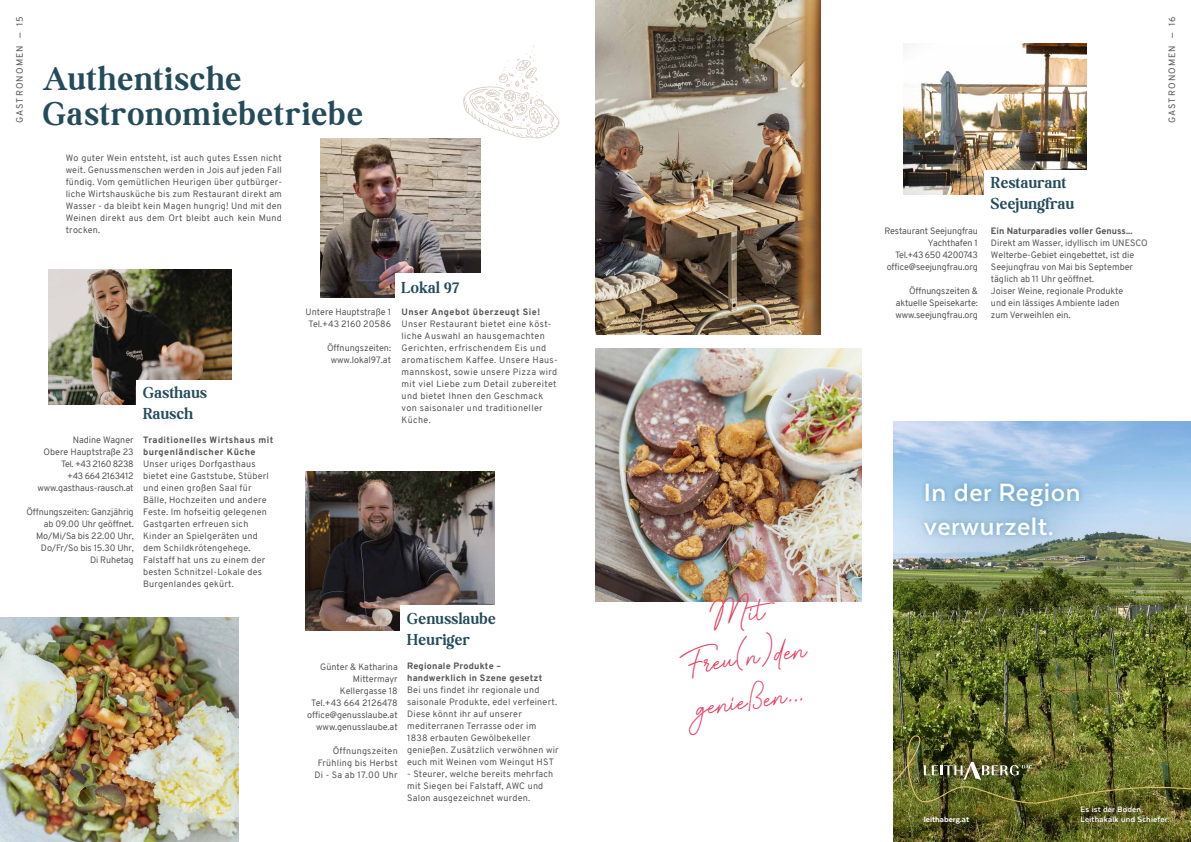
<style>
.page{position:relative;width:1191px;height:842px;background:#fff}
.page>*{position:absolute;margin:0;border:0;box-sizing:border-box;transform-origin:0 0}
.t1{font:500 35.2px/35.2px "Boston Angel";letter-spacing:.04em;color:#244b5a}
.t2{font:700 35.2px/43.5px "Kalista Script";color:#e83c5e;text-align:center}
.t3{font:700 28.8px/33.5px "Texta";letter-spacing:.02em;color:#fff}
.t4{font:500 17px/21px "Boston Angel";letter-spacing:.025em;color:#244b5a}
.t5{font:9px/12px "Overpass";letter-spacing:.025em;color:#575756}
.t6{font:9px/12px "Overpass";color:#575756;text-align:center}
.t7{font:9px/12px "Overpass";letter-spacing:-.01em;color:#575756;text-align:right}
.t8{font:800 9px/12px "Overpass";letter-spacing:.05em;color:#575756}
.t9{font:800 9px/12px "Overpass";letter-spacing:.025em;color:#575756}
.t10{font:700 9px/10.2px "Texta";letter-spacing:.02em;color:#fff}
.t11{font:800 9px "Overpass";color:#575756}
.t12{font:9px "Overpass";letter-spacing:.12em;color:#575756}
.t13{font:800 9px "Texta";color:#fff}
</style>
<div class="page">
<img style="left:321px;top:139px;width:159px;height:158px">
<div style="left:395px;top:273px;width:157px;height:45px;background:#fff"></div>
<img style="left:48px;top:269px;width:183px;height:135px">
<div style="left:136px;top:380px;width:158px;height:45px;background:#fff"></div>
<img style="left:595px;top:349px;width:267px;height:252px">
<img style="left:595px;top:0;width:226px;height:334px">
<svg style="left:463px;top:46px;width:96px;height:92px"></svg>
<img style="left:903px;top:44px;width:183px;height:151px">
<div style="left:984px;top:170px;width:157px;height:45px;background:#fff"></div>
<img style="left:305px;top:471px;width:189px;height:159px">
<div style="left:400px;top:605px;width:158px;height:45px;background:#fff"></div>
<img style="left:0;top:617px;width:238px;height:225px">
<img style="left:893px;top:422px;width:298px;height:420px">
<img style="left:893px;top:735px;width:298px;height:72px">
<svg style="left:910px;top:803px;width:72px;height:34px;background:#50511d"></svg>
<img style="left:1067px;top:792px;width:113px;height:44px">
<img style="left:893px;top:445px;width:224px;height:131px">
<div style="left:918px;top:478px;width:166px;height:62px;background:#005583;opacity:.38"></div>
<p class="t12" style="left:13px;top:123px;width:109px;rotate:-90deg">GASTRONOMEN — 15</p>
<p class="t12" style="left:1165px;top:123px;width:108px;rotate:-90deg">GASTRONOMEN — 16</p>
<h1 class="t1" style="left:43px;top:61px;width:321px">Authentische<br>Gastronomiebetriebe</h1>
<p class="t5" style="left:66px;top:151px;width:218px;text-align:justify">Wo guter Wein entsteht, ist auch gutes Essen nicht weit. Genussmenschen werden in Jois auf jeden Fall fündig. Vom gemütlichen Heurigen über gutbürger&shy;liche Wirtshausküche bis zum Restaurant direkt am Wasser - da bleibt kein Magen hungrig! Und mit den Weinen direkt aus dem Ort bleibt auch kein Mund trocken.</p>
<p class="t7" style="left:38px;top:434px;width:98px">Nadine Wagner<br>Obere Hauptstraße 23<br>Tel. +43 2160 8238<br>+43 664 2163412 www.gasthaus-rausch.at</p>
<p class="t7" style="left:26px;top:506px;width:109px">Öffnungszeiten: Ganzjährig ab 09.00 Uhr geöffnet.<br>Mo/Mi/Sa bis 22.00 Uhr,<br>Do/Fr/So bis 15.30 Uhr,<br>Di Ruhetag</p>
<h3 class="t4" style="left:143px;top:382px;width:65px">Gasthaus<br>Rausch</h3>
<p class="t8" style="left:143px;top:434px;width:132px">Traditionelles Wirtshaus mit burgenländischer Küche</p>
<p class="t5" style="left:143px;top:458px;width:127px">Unser uriges Dorfgasthaus bietet eine Gaststube, Stüberl und einen großen Saal für<br>Bälle, Hochzeiten und andere<br>Feste. Im hofseitig gelegenen<br>Gastgarten erfreuen sich<br>Kinder an Spielgeräten und dem Schildkrötengehege.<br>Falstaff hat uns zu einem der besten Schnitzel-Lokale des<br>Burgenlandes gekürt.</p>
<p class="t6" style="left:306px;top:306px;width:87px">Untere Hauptstraße 1<br>Tel.+43 2160 20586</p>
<p class="t6" style="left:327px;top:342px;width:66px">Öffnungszeiten: www.lokal97.at</p>
<h3 class="t4" style="left:401px;top:277px;width:59px">Lokal 97</h3>
<p class="t8" style="left:401px;top:306px;width:140px">Unser Angebot überzeugt Sie!</p>
<p class="t5" style="left:401px;top:318px;width:158px">Unser Restaurant bietet eine köst&shy;liche Auswahl an hausgemachten<br>Gerichten, erfrischendem Eis und aromatischem Kaffee. Unsere Haus&shy;mannskost, sowie unsere Pizza wird mit viel Liebe zum Detail zubereitet und bietet Ihnen den Geschmack von saisonaler und traditioneller<br>Küche.</p>
<h3 class="t4" style="left:407px;top:607px;width:90px">Genusslaube<br>Heuriger</h3>
<p class="t6" style="left:307px;top:661px;width:92px;text-align:right">Günter &amp; Katharina<br>Mittermayr<br>Kellergasse 18<br>Tel.+43 664 2126478 office@genusslaube.at www.genusslaube.at</p>
<p class="t5" style="left:314px;top:745px;width:85px;text-align:right">Öffnungszeiten<br>Frühling bis Herbst<br>Di - Sa ab 17.00 Uhr</p>
<p class="t9" style="left:407px;top:660px;width:137px">Regionale Produkte – handwerklich in Szene gesetzt</p>
<p class="t5" style="left:407px;top:684px;width:153px">Bei uns findet ihr regionale und saisonale Produkte, edel verfeinert.<br>Diese könnt ihr auf unserer mediterranen Terrasse oder im<br>1838 erbauten Gewölbekeller genießen. Zusätzlich verwöhnen wir euch mit Weinen vom Weingut HST</p>
<p class="t5" style="left:407px;top:768px;width:148px">- Steurer, welche bereits mehrfach mit Siegen bei Falstaff, AWC und<br>Salon ausgezeichnet wurden.</p>
<h1 class="t2" style="left:671px;top:597px;width:139px;rotate:-8deg">Mit<br>Freu(n)den genießen...</h1>
<p class="t7" style="left:884px;top:225px;width:95px">Restaurant Seejungfrau<br>Yachthafen 1<br>Tel.+43 650 4200743 office@seejungfrau.org</p>
<p class="t5" style="left:895px;top:285px;width:84px;text-align:justify;text-indent:14px">Öffnungszeiten &amp; aktuelle Speisekarte: www.seejungfrau.org</p>
<h3 class="t4" style="left:991px;top:172px;width:85px">Restaurant<br>Seejungfrau</h3>
<p class="t11" style="left:991px;top:225px;width:143px">Ein Naturparadies voller Genuss...</p>
<p class="t6" style="left:991px;top:237px;width:158px;text-align:left">Direkt am Wasser, idyllisch im UNESCO<br>Welterbe-Gebiet eingebettet, ist die<br>Seejungfrau von Mai bis September täglich ab 11 Uhr geöffnet.<br>Joiser Weine, regionale Produkte<br>und ein lässiges Ambiente laden<br>zum Verweihlen ein.</p>
<h2 class="t3" style="left:924px;top:475px;width:158px">In der Region verwurzelt.</h2>
<p class="t13" style="left:924px;top:815px;width:47px">leithaberg.at</p>
<p class="t10" style="left:1080px;top:804px;width:90px">Es ist der Boden.<br>Leithakalk und Schiefer.</p>
</div>
